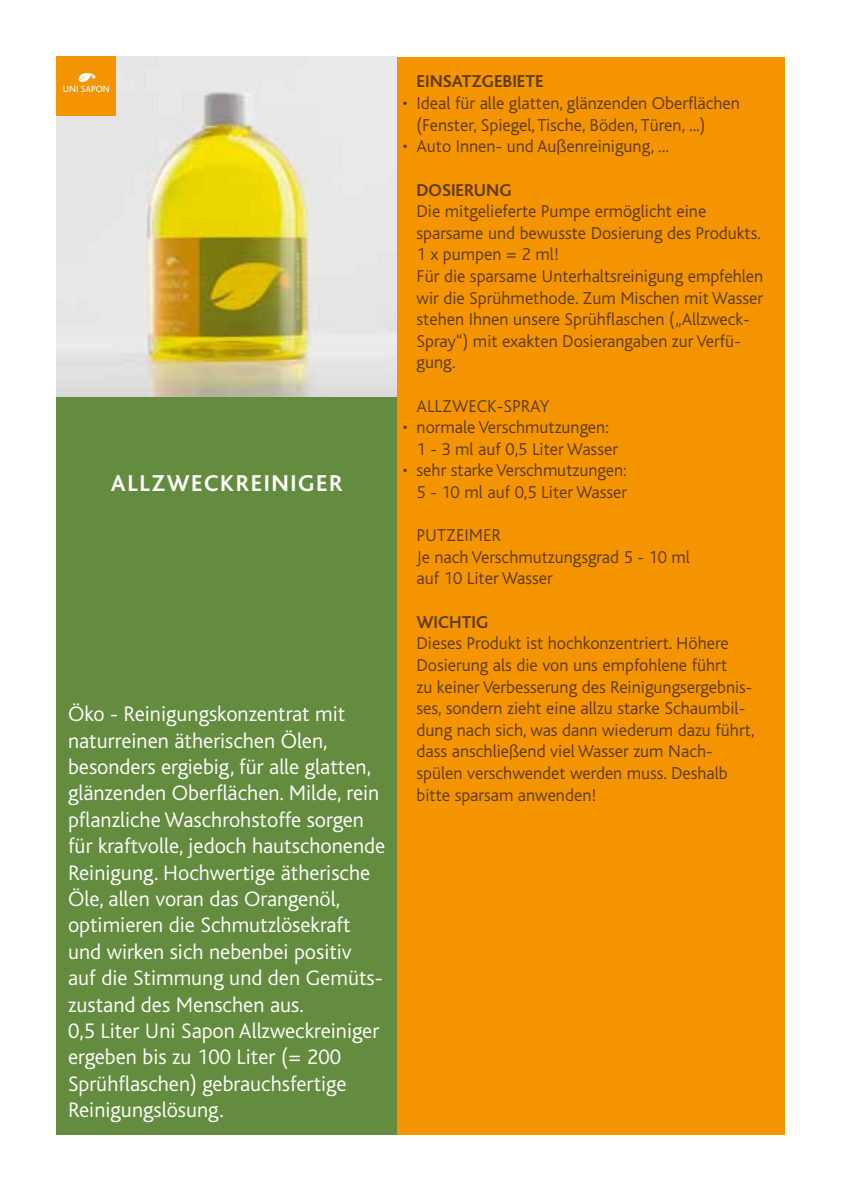
<style>
.page{position:relative;width:842px;height:1191px;background:#fff}
.page>*{position:absolute;margin:0;border:0;box-sizing:border-box;transform-origin:0 0}
.t1{font:700 24px "Kl Bliss";color:#fff}
.t2{font:300 22px/26.4px "Kl Bliss";color:#fff}
.t3{font:300 18px/21.6px "Kl Bliss";color:#603c07}
.t4{font:700 18px "Kl Bliss";color:#603c07}
.t5{font:9.6px "Kl Bliss";color:#fff}
</style>
<div class="page">
<div style="left:57px;top:57px;width:728px;height:1077px;background:#f39400"></div>
<img style="left:57px;top:57px;width:340px;height:340px">
<div style="left:57px;top:397px;width:340px;height:737px;background:#648c3e"></div>
<div style="left:57px;top:57px;width:59px;height:59px;background:#f39400"></div>
<svg style="left:78px;top:73px;width:18px;height:9px"></svg>
<p class="t5" style="left:63px;top:84px;width:48px">UNI SAPON</p>
<h1 class="t1" style="left:111px;top:471px;width:32px">ALLZWECKREINIGER</h1>
<p class="t2" style="left:68px;top:701px;width:319px">Öko - Reinigungskonzentrat mit naturreinen ätherischen Ölen, besonders ergiebig, für alle glatten, glänzenden Oberflächen. Milde, rein pflanzliche Waschrohstoffe sorgen für kraftvolle, jedoch hautschonende Reinigung. Hochwertige ätherische Öle, allen voran das Orangenöl, optimieren die Schmutzlösekraft und wirken sich nebenbei positiv<br>auf die Stimmung und den Gemüts&shy;zustand des Menschen aus.<br>0,5 Liter U ni Sapon Allzweckreiniger ergeben bis zu 100 Liter (= 200<br>Sprühflaschen) gebrauchsfertige Reinigungslösung.</p>
<p class="t4" style="left:417px;top:72px;width:129px">EINSATZGEBIETE</p>
<p class="t3" style="left:417px;top:93px;width:325px;text-indent:-14px">• Ideal für alle glatten, glänzenden Oberflächen (Fenster, Spiegel, Tische, Böden, Türen, ...)</p>
<p class="t3" style="left:403px;top:136px;width:268px">• Auto Innen- und Außenreinigung, ...</p>
<p class="t4" style="left:417px;top:180px;width:97px">DOSIERUNG</p>
<p class="t3" style="left:417px;top:201px;width:348px;text-indent:-14px">Die mitgelieferte Pumpe ermöglicht eine sparsame und bewusste Dosierung des Produkts.<br>1 x pumpen = 2 ml!<br>Für die sparsame U nterhaltsreinigung empfehlen wir die Sprühmethode. Zum Mischen mit Wasser stehen Ihnen unsere Sprühflaschen („Allzweck-Spray“) mit exakten Dosierangaben zur Verfü&shy;gung.</p>
<p class="t3" style="left:417px;top:395px;width:134px">Allzweck-Spray</p>
<p class="t3" style="left:417px;top:417px;width:203px;text-indent:-14px">• normale Verschmutzungen:<br>1 - 3 ml auf 0,5 Liter Wasser</p>
<p class="t3" style="left:403px;top:460px;width:226px;text-align:right">• sehr starke Verschmutzungen:<br>5 - 10 ml auf 0,5 Liter Wasser</p>
<p class="t3" style="left:417px;top:525px;width:275px;text-indent:-14px">Putzeim er<br>Je nach Verschmutzungsgrad 5 - 10 ml auf 10 Liter Wasser</p>
<p class="t4" style="left:417px;top:612px;width:73px">WICHTIG</p>
<p class="t3" style="left:403px;top:633px;width:328px">Dieses Produkt ist hochkonzentriert. Höhere</p>
<p class="t3" style="left:403px;top:654px;width:326px">Dosierung als die von uns empfohlene führt</p>
<p class="t3" style="left:417px;top:676px;width:337px">zu keiner Verbesserung des Reinigungsergebnis-</p>
<p class="t3" style="left:417px;top:697px;width:330px">ses, sondern zieht eine allzu starke Schaumbil-</p>
<p class="t3" style="left:417px;top:719px;width:340px">dung nach sich, was dann wiederum dazu führt,</p>
<p class="t3" style="left:417px;top:741px;width:298px">dass anschließend viel Wasser zum N ach-</p>
<p class="t3" style="left:417px;top:762px;width:313px">spülen verschwendet werden muss. Deshalb</p>
<p class="t3" style="left:417px;top:784px;width:181px">bitte sparsam anwenden!</p>
</div>
